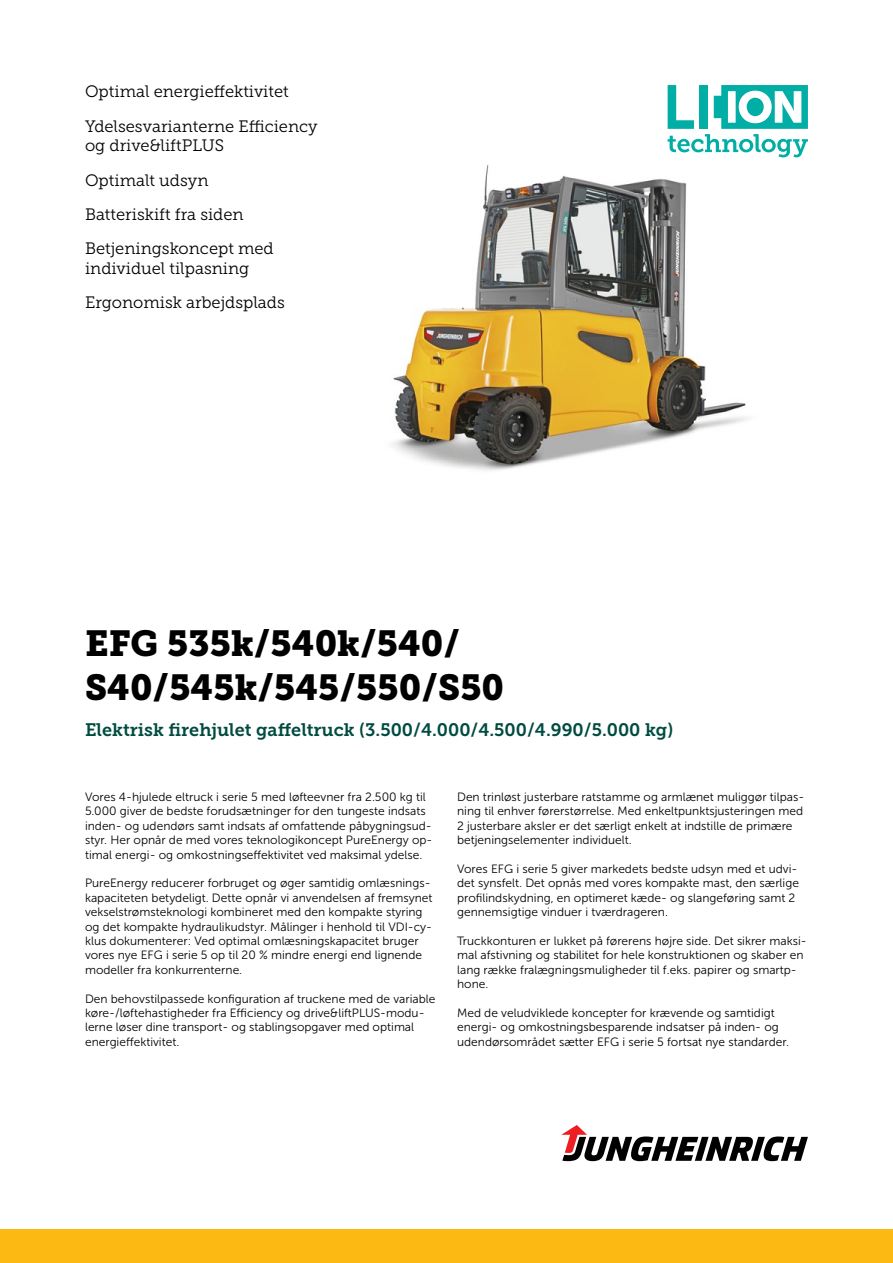
<style>
.page{position:relative;width:893px;height:1263px;background:#fff}
.page>*{position:absolute;margin:0;border:0;box-sizing:border-box;transform-origin:0 0}
.t1{font:36px/43.2px "Museo JH Slab 900";color:#000}
.t2{font:18px "Museo JH Slab 700";color:#004b41}
.t3{font:16.5px/34.3px "Museo JH Slab 300";color:#000}
.t4{font:12px/14.4px "Museo JH Sans 300";color:#000}
</style>
<div class="page">
<div style="left:0;top:1229px;width:893px;height:34px;background:#fdb913"></div>
<svg style="left:561px;top:1125px;width:247px;height:36px"></svg>
<img style="left:392px;top:165px;width:355px;height:306px">
<svg style="left:668px;top:85px;width:140px;height:72px"></svg>
<h3 class="t3" style="left:85px;top:75px;width:234px">Optimal energieffektivitet<br>Ydelsesvarianterne Efficiency</h3>
<h3 class="t3" style="left:85px;top:129px;width:190px">og drive&amp;liftPLUS<br>Optimalt udsyn<br>Batteriskift fra siden<br>Betjeningskoncept med</h3>
<h3 class="t3" style="left:85px;top:251px;width:201px">individuel tilpasning<br>Ergonomisk arbejdsplads</h3>
<h1 class="t1" style="left:85px;top:622px;width:421px">EFG 535k/540k/540/<br>S40/545k/545/550/S50</h1>
<h2 class="t2" style="left:85px;top:720px;width:590px">Elektrisk firehjulet gaffeltruck (3.500/4.000/4.500/4.990/5.000 kg)</h2>
<p class="t4" style="left:85px;top:790px;width:349px">Vores 4-hjulede eltruck i serie 5 med løfteevner fra 2.500 kg til 5.000 giver de bedste forudsætninger for den tungeste indsats inden- og udendørs samt indsats af omfattende påbygningsud&shy;styr. Her opnår de med vores teknologikoncept PureEnergy op&shy;timal energi- og omkostningseffektivitet ved maksimal ydelse.</p>
<p class="t4" style="left:85px;top:876px;width:349px">PureEnergy reducerer forbruget og øger samtidig omlæsnings&shy;kapaciteten betydeligt. Dette opnår vi anvendelsen af fremsynet vekselstrømsteknologi kombineret med den kompakte styring og det kompakte hydraulikudstyr. Målinger i henhold til VDI-cy&shy;klus dokumenterer: Ved optimal omlæsningskapacitet bruger vores nye EFG i serie 5 op til 20 % mindre energi end lignende modeller fra konkurrenterne.</p>
<p class="t4" style="left:85px;top:991px;width:352px">Den behovstilpassede konfiguration af truckene med de variable køre-/løftehastigheder fra Efficiency og drive&amp;liftPLUS-modu&shy;lerne løser dine transport- og stablingsopgaver med optimal energieffektivitet.</p>
<p class="t4" style="left:457px;top:790px;width:349px">Den trinløst justerbare ratstamme og armlænet muliggør tilpas&shy;ning til enhver førerstørrelse. Med enkeltpunktsjusteringen med 2 justerbare aksler er det særligt enkelt at indstille de primære betjeningselementer individuelt.</p>
<p class="t4" style="left:457px;top:862px;width:343px">Vores EFG i serie 5 giver markedets bedste udsyn med et udvi&shy;det synsfelt. Det opnås med vores kompakte mast, den særlige profilindskydning, en optimeret kæde- og slangeføring samt 2 gennemsigtige vinduer i tværdrageren.</p>
<p class="t4" style="left:457px;top:934px;width:351px">Truckkonturen er lukket på førerens højre side. Det sikrer maksi&shy;mal afstivning og stabilitet for hele konstruktionen og skaber en lang række fralægningsmuligheder til f.eks. papirer og smartp&shy;hone.</p>
<p class="t4" style="left:457px;top:1006px;width:334px">Med de veludviklede koncepter for krævende og samtidigt energi- og omkostningsbesparende indsatser på inden- og udendørsområdet sætter EFG i serie 5 fortsat nye standarder.</p>
</div>
